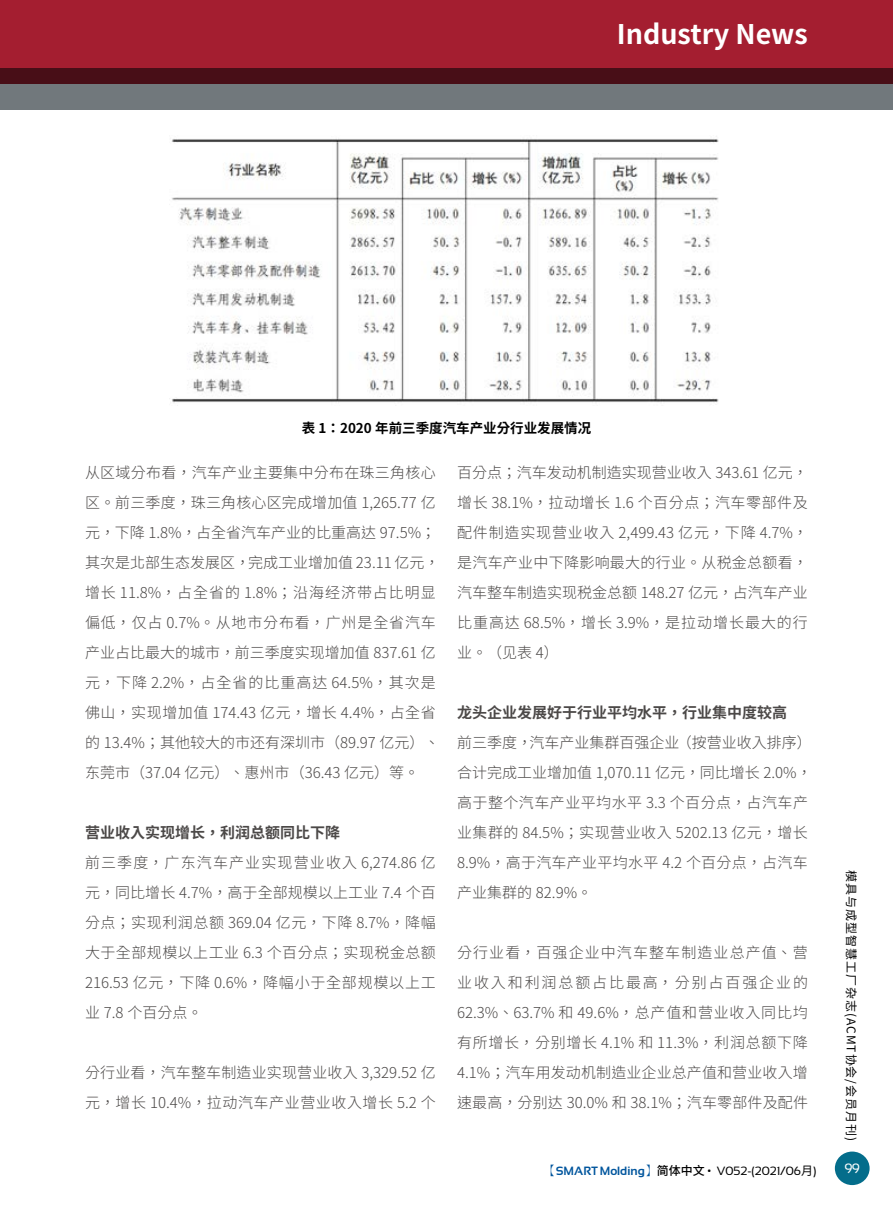
<style>
.page{position:relative;width:893px;height:1212px;background:#fff}
.page>*{position:absolute;margin:0;border:0;box-sizing:border-box;transform-origin:0 0}
.t1{font:700 27px "Noto Sans CJ Ktc";color:#fff}
.t2{font:300 15px/30px "Noto Sans CJ Ktc";letter-spacing:.01em;color:#4c4948}
.t3{font:700 15px "Noto Sans CJ Ktc";color:#4c4948}
.t4{font:700 13.5px "Noto Sans CJ Ktc";color:#000}
.t5{font:13.5px "Sansation";color:#fff}
.t6{font:12px "Sansation";color:#000}
.t7{font:12px "Noto Sans CJ Ktc";letter-spacing:.08em;color:#000}
.s1{font-family:"Adobe Ming Std";font-weight:300;color:#00559d}
.s2{font-weight:700;color:#00559d}
.s3{font-family:"Noto Sans CJ Ktc";font-weight:500}
.s4{font-family:"Noto Sans CJ Ktc"}
</style>
<div class="page">
<div style="left:835px;top:1151px;width:35px;height:34px;background:#046d8b;border-radius:50%"></div>
<div style="left:0;top:0;width:893px;height:84px;background:#a41e30"></div>
<svg style="left:0;top:68px;width:893px;height:42px;background:#614f55"></svg>
<img style="left:169px;top:136px;width:550px;height:267px">
<h1 class="t1" style="left:617px;top:19px;width:193px">Industry News</h1>
<p class="t4" style="left:302px;top:420px;width:291px">表 1：2020 年前三季度汽车产业分行业发展情况</p>
<p class="t2" style="left:85px;top:458px;width:356px">从区域分布看，汽车产业主要集中分布在珠三角核心区。前三季度，珠三角核心区完成增加值 1,265.77 亿元，下降 1.8%，占全省汽车产业的比重高达 97.5%；其次是北部生态发展区，完成工业增加值 23.11 亿元，增长 11.8%，占全省的 1.8%；沿海经济带占比明显偏低，仅占 0.7%。从地市分布看，广州是全省汽车产业占比最大的城市，前三季度实现增加值 837.61 亿元，下降 2.2%，占全省的比重高达 64.5%，其次是佛山，实现增加值 174.43 亿元，增长 4.4%，占全省的 13.4%；其他较大的市还有深圳市（89.97 亿元）、东莞市（37.04 亿元）、惠州市（36.43 亿元）等。</p>
<p class="t3" style="left:85px;top:824px;width:256px">营业收入实现增长，利润总额同比下降</p>
<p class="t2" style="left:85px;top:848px;width:352px;text-align:justify">前三季度，广东汽车产业实现营业收入 6,274.86 亿元，同比增长 4.7%，高于全部规模以上工业 7.4 个百分点；实现利润总额 369.04 亿元，下降 8.7%，降幅大于全部规模以上工业 6.3 个百分点；实现税金总额216.53 亿元，下降 0.6%，降幅小于全部规模以上工业 7.8 个百分点。</p>
<p class="t2" style="left:85px;top:1058px;width:352px">分行业看，汽车整车制造业实现营业收入 3,329.52 亿元，增长 10.4%，拉动汽车产业营业收入增长 5.2 个</p>
<p class="t2" style="left:457px;top:458px;width:352px;text-align:justify">百分点；汽车发动机制造实现营业收入 343.61 亿元，增长 38.1%，拉动增长 1.6 个百分点；汽车零部件及配件制造实现营业收入 2,499.43 亿元，下降 4.7%，是汽车产业中下降影响最大的行业。从税金总额看，汽车整车制造实现税金总额 148.27 亿元，占汽车产业比重高达 68.5%，增长 3.9%，是拉动增长最大的行业。（见表 4）</p>
<p class="t3" style="left:457px;top:704px;width:331px">龙头企业发展好于行业平均水平，行业集中度较高</p>
<p class="t2" style="left:457px;top:728px;width:356px">前三季度，汽车产业集群百强企业（按营业收入排序）合计完成工业增加值 1,070.11 亿元，同比增长 2.0%，高于整个汽车产业平均水平 3.3 个百分点，占汽车产业集群的 84.5%；实现营业收入 5202.13 亿元，增长<br>8.9%，高于汽车产业平均水平 4.2 个百分点，占汽车产业集群的 82.9%。</p>
<p class="t2" style="left:457px;top:938px;width:352px;text-align:justify">分行业看，百强企业中汽车整车制造业总产值、营业收入和利润总额占比最高，分别占百强企业的62.3%、63.7% 和 49.6%，总产值和营业收入同比均有所增长，分别增长 4.1% 和 11.3%，利润总额下降4.1%；汽车用发动机制造业企业总产值和营业收入增速最高，分别达 30.0% 和 38.1%；汽车零部件及配件</p>
<p class="t7" style="left:858px;top:870px;width:272px;rotate:90deg">模具与成型智慧工厂杂志(ACMT协会/会员月刊)</p>
<p class="t6" style="left:544px;top:1164px;width:274px"><span class="s1">【</span><span class="s2">SMART Molding</span><span class="s1">】</span><span class="s3">简体中文</span> • V052-(2021/06<span class="s4">月</span>)</p>
<p class="t5" style="left:845px;top:1161px;width:17px">99</p>
</div>
